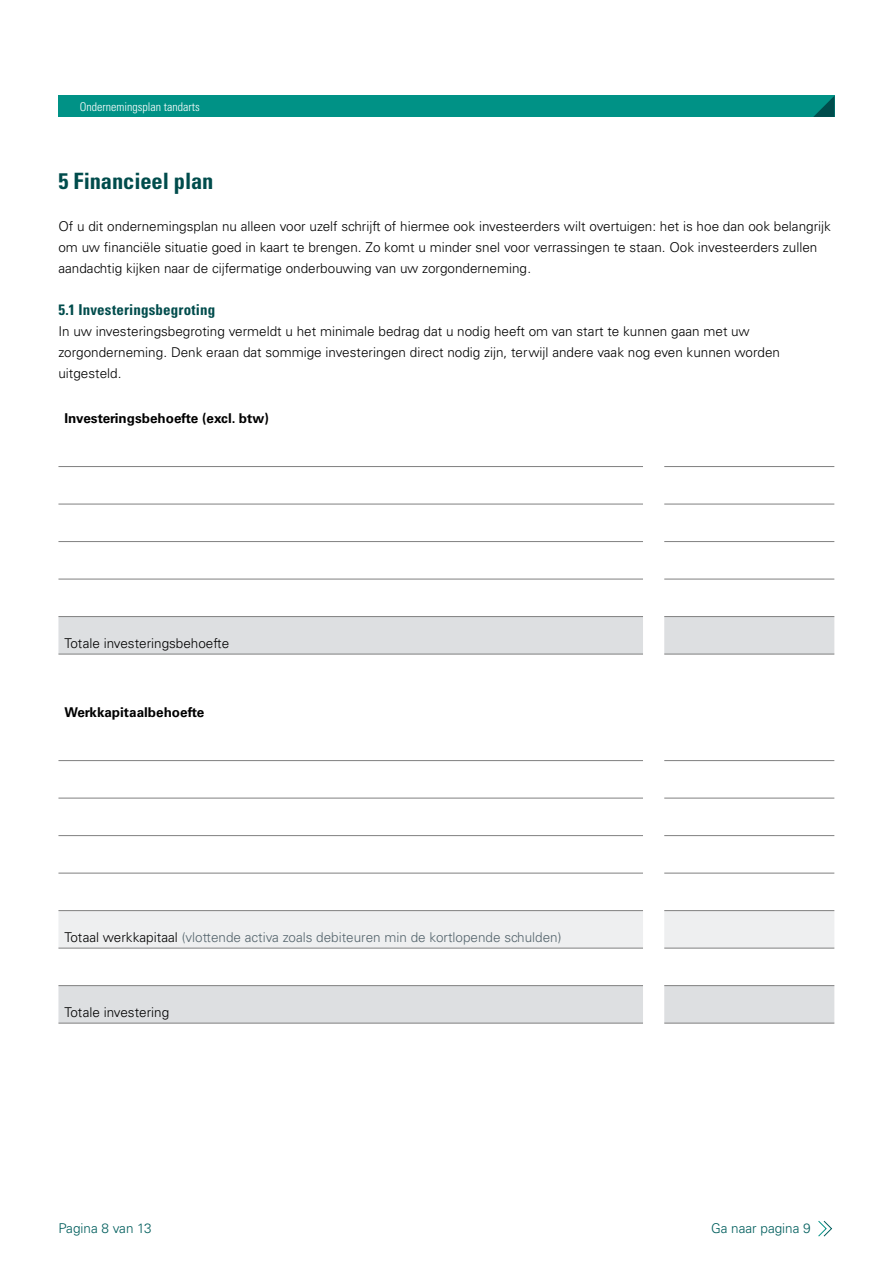
<style>
.page{position:relative;width:893px;height:1263px;background:#fff}
.page>*{position:absolute;margin:0;border:0;box-sizing:border-box;transform-origin:0 0}
.t1{font:700 condensed 22.5px "Univers LT Std";letter-spacing:-.005em;color:#004c4c}
.t2{font:700 condensed 15px "Univers LT Std";letter-spacing:.01em;color:#004c4c}
.t3{font:300 13.5px/21px "Univers LT Std";color:#000}
.t4{font:300 13.5px "Univers LT Std";color:#54646c}
.t5{font:700 13.5px "Univers LT Std";color:#000}
.t6{font:300 13.5px "Univers LT Std";color:#005e5d}
.t7{font:300 condensed 12px "Univers LT Std";color:#fff}
.s1{color:#000}
</style>
<div class="page">
<div style="left:58px;top:96px;width:776px;height:21px;background:#009286"></div>
<svg style="left:813px;top:96px;width:21px;height:21px"></svg>
<svg style="left:818px;top:1220px;width:14px;height:17px"></svg>
<div style="left:58px;top:617px;width:776px;height:37px;background:#dddfe1"></div>
<hr style="left:58px;top:466px;width:585px;height:1px;background:#808080">
<hr style="left:58px;top:504px;width:585px;height:1px;background:#808080">
<hr style="left:58px;top:541px;width:585px;height:1px;background:#808080">
<hr style="left:58px;top:579px;width:585px;height:1px;background:#808080">
<hr style="left:58px;top:616px;width:585px;height:1px;background:#808080">
<hr style="left:58px;top:654px;width:585px;height:1px;background:#808080">
<hr style="left:664px;top:466px;width:170px;height:1px;background:#808080">
<hr style="left:664px;top:504px;width:170px;height:1px;background:#808080">
<hr style="left:664px;top:541px;width:170px;height:1px;background:#808080">
<hr style="left:664px;top:579px;width:170px;height:1px;background:#808080">
<hr style="left:664px;top:616px;width:170px;height:1px;background:#808080">
<hr style="left:664px;top:654px;width:170px;height:1px;background:#808080">
<svg style="left:58px;top:911px;width:776px;height:37px;background:#ededee"></svg>
<svg style="left:58px;top:986px;width:776px;height:37px;background:#dcdee0"></svg>
<hr style="left:58px;top:760px;width:585px;height:1px;background:#808080">
<hr style="left:58px;top:798px;width:585px;height:1px;background:#808080">
<hr style="left:58px;top:835px;width:585px;height:1px;background:#808080">
<hr style="left:58px;top:873px;width:585px;height:1px;background:#808080">
<hr style="left:58px;top:910px;width:585px;height:1px;background:#808080">
<hr style="left:58px;top:948px;width:585px;height:1px;background:#808080">
<hr style="left:58px;top:985px;width:585px;height:1px;background:#808080">
<hr style="left:58px;top:1023px;width:585px;height:1px;background:#808080">
<hr style="left:664px;top:760px;width:170px;height:1px;background:#808080">
<hr style="left:664px;top:798px;width:170px;height:1px;background:#808080">
<hr style="left:664px;top:835px;width:170px;height:1px;background:#808080">
<hr style="left:664px;top:873px;width:170px;height:1px;background:#808080">
<hr style="left:664px;top:910px;width:170px;height:1px;background:#808080">
<hr style="left:664px;top:948px;width:170px;height:1px;background:#808080">
<hr style="left:664px;top:985px;width:170px;height:1px;background:#808080">
<hr style="left:664px;top:1023px;width:170px;height:1px;background:#808080">
<p class="t7" style="left:80px;top:99px;width:121px">Ondernemingsplan tandarts</p>
<h1 class="t1" style="left:58px;top:167px;width:157px">5 Financieel plan</h1>
<p class="t3" style="left:58px;top:216px;width:774px">Of u dit ondernemingsplan nu alleen voor uzelf schrijft of hiermee ook investeerders wilt overtuigen: het is hoe dan ook belangrijk om uw financiële situatie goed in kaart te brengen. Zo komt u minder snel voor verrassingen te staan. Ook investeerders zullen aandachtig kijken naar de cijfermatige onderbouwing van uw zorgonderneming.</p>
<p class="t2" style="left:58px;top:300px;width:158px">5.1 Investeringsbegroting</p>
<p class="t3" style="left:58px;top:321px;width:723px">In uw investeringsbegroting vermeldt u het minimale bedrag dat u nodig heeft om van start te kunnen gaan met uw zorgonderneming. Denk eraan dat sommige investeringen direct nodig zijn, terwijl andere vaak nog even kunnen worden uitgesteld.</p>
<p class="t5" style="left:64px;top:410px;width:206px">Investeringsbehoefte (excl. btw)</p>
<p class="t3" style="left:64px;top:633px;width:166px">Totale investeringsbehoefte</p>
<p class="t5" style="left:64px;top:704px;width:141px">Werkkapitaalbehoefte</p>
<p class="t4" style="left:64px;top:929px;width:498px"><span class="s1">Totaal werkkapitaal</span> (vlottende activa zoals debiteuren min de kortlopende schulden)</p>
<p class="t3" style="left:64px;top:1002px;width:106px">Totale investering</p>
<p class="t6" style="left:58px;top:1220px;width:95px">Pagina 8 van 13</p>
<p class="t6" style="left:711px;top:1220px;width:101px">Ga naar pagina 9</p>
</div>
